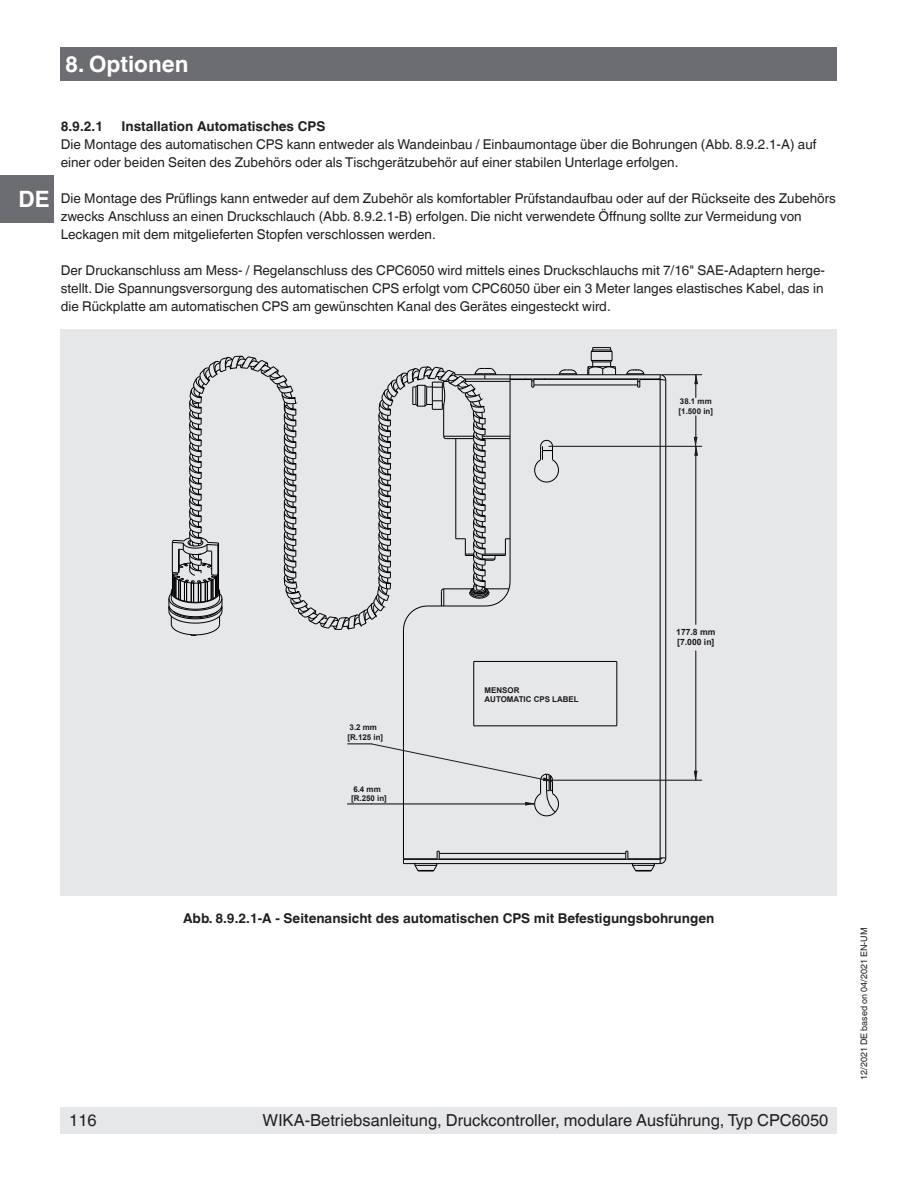
<style>
.page{position:relative;width:918px;height:1188px;background:#fff}
.page>*{position:absolute;margin:0;border:0;box-sizing:border-box;transform-origin:0 0}
.OI-Head{font:700 22.5px "Helvetica World";color:#fff}
.t1{font:16.5px "Helvetica World";color:#231f20}
.Running_text{font:13.5px/18px "Helvetica World";color:#231f20}
.t2{font:700 13.5px "Helvetica World";color:#231f20}
.t3{font:9px "Helvetica World";color:#231f20}
.t4{font:700 8.55px/10.4px "Arial";color:#1a1a1e}
.t5{font:700 7.95px/9.6px "Arial";color:#1a1a1e}
</style>
<div class="page">
<div style="left:61px;top:47px;width:776px;height:34px;background:#6c6d70"></div>
<div style="left:0;top:176px;width:54px;height:47px;background:#6c6d70"></div>
<div style="left:61px;top:1107px;width:776px;height:27px;background:#e6e7e9"></div>
<div style="left:61px;top:329px;width:776px;height:567px;background:#e6e7e9"></div>
<hr style="left:403px;top:863px;width:257px;height:1px;background:#000002">
<hr style="left:403px;top:859px;width:257px;height:1px;background:#000002">
<hr style="left:403px;top:630px;width:1px;height:229px;background:#000002">
<hr style="left:439px;top:853px;width:187px;height:1px;background:#000002">
<hr style="left:665px;top:380px;width:1px;height:478px;background:#000002">
<hr style="left:660px;top:380px;width:1px;height:478px;background:#000002">
<hr style="left:616px;top:661px;width:1px;height:65px;background:#000002">
<hr style="left:474px;top:661px;width:143px;height:1px;background:#000002">
<hr style="left:473px;top:661px;width:1px;height:65px;background:#000002">
<hr style="left:474px;top:726px;width:143px;height:1px;background:#000002">
<svg style="left:625px;top:851px;width:41px;height:21px"></svg>
<svg style="left:414px;top:851px;width:26px;height:21px"></svg>
<hr style="left:510px;top:379px;width:150px;height:1px;background:#000002">
<hr style="left:510px;top:374px;width:150px;height:1px;background:#000002">
<hr style="left:534px;top:385px;width:104px;height:1px;background:#000002">
<svg style="left:587px;top:347px;width:29px;height:28px"></svg>
<svg style="left:626px;top:369px;width:41px;height:19px"></svg>
<svg style="left:168px;top:355px;width:409px;height:281px"></svg>
<hr style="left:696px;top:651px;width:1px;height:129px;background:#1a1a1e">
<hr style="left:696px;top:446px;width:1px;height:178px;background:#1a1a1e">
<hr style="left:549px;top:780px;width:153px;height:1px;background:#1a1a1e">
<hr style="left:549px;top:446px;width:153px;height:1px;background:#1a1a1e">
<hr style="left:663px;top:375px;width:39px;height:1px;background:#1a1a1e">
<svg style="left:694px;top:771px;width:4px;height:10px"></svg>
<svg style="left:694px;top:374px;width:4px;height:24px"></svg>
<svg style="left:694px;top:416px;width:4px;height:40px"></svg>
<svg style="left:347px;top:744px;width:212px;height:73px"></svg>
<p class="OI-Head" style="left:65px;top:51px;width:125px">8. Optionen</p>
<h1 class="OI-Head" style="left:19px;top:186px;width:33px">DE</h1>
<p class="t2" style="left:61px;top:119px;width:44px">8.9.2.1</p>
<p class="t2" style="left:122px;top:119px;width:205px">Installation Automatisches CPS</p>
<p class="Running_text" style="left:61px;top:136px;width:757px">Die Montage des automatischen CPS kann entweder als Wandeinbau / Einbaumontage über die Bohrungen (Abb. 8.9.2.1-A) auf einer oder beiden Seiten des Zubehörs oder als Tischgerätzubehör auf einer stabilen Unterlage erfolgen.</p>
<p class="Running_text" style="left:61px;top:190px;width:777px">Die Montage des Prüflings kann entweder auf dem Zubehör als komfortabler Prüfstandaufbau oder auf der Rückseite des Zubehörs zwecks Anschluss an einen Druckschlauch (Abb. 8.9.2.1-B) erfolgen. Die nicht verwendete Öffnung sollte zur Vermeidung von<br>Leckagen mit dem mitgelieferten Stopfen verschlossen werden.</p>
<p class="Running_text" style="left:61px;top:262px;width:766px">Der Druckanschluss am Mess- / Regelanschluss des CPC6050 wird mittels eines Druckschlauchs mit 7/16" SAE-Adaptern herge&shy;stellt. Die Spannungsversorgung des automatischen CPS erfolgt vom CPC6050 über ein 3 Meter langes elastisches Kabel, das in die Rückplatte am automatischen CPS am gewünschten Kanal des Gerätes eingesteckt wird.</p>
<p class="t5" style="left:679px;top:397px;width:36px">38.1 mm [1.500 in]</p>
<p class="t5" style="left:347px;top:723px;width:37px">3.2 mm [R.125 in]</p>
<p class="t5" style="left:351px;top:784px;width:37px">6.4 mm [R.250 in]</p>
<p class="t5" style="left:485px;top:685px;width:96px">MENSOR<br>AUTOMATIC CPS LABEL</p>
<p class="t4" style="left:676px;top:627px;width:41px">177.8 mm [7.000 in]</p>
<p class="t2" style="left:183px;top:911px;width:533px">Abb. 8.9.2.1-A - Seitenansicht des automatischen CPS mit Befestigungsbohrungen</p>
<p class="t1" style="left:69px;top:1111px;width:29px">116</p>
<p class="t1" style="left:263px;top:1111px;width:567px">WIKA-Betriebsanleitung, Druckcontroller, modulare Ausführung, Typ CPC6050</p>
<p class="t3" style="left:859px;top:1080px;width:154px;rotate:-90deg">12/2021 DE based on 04/2021 EN-UM</p>
</div>
